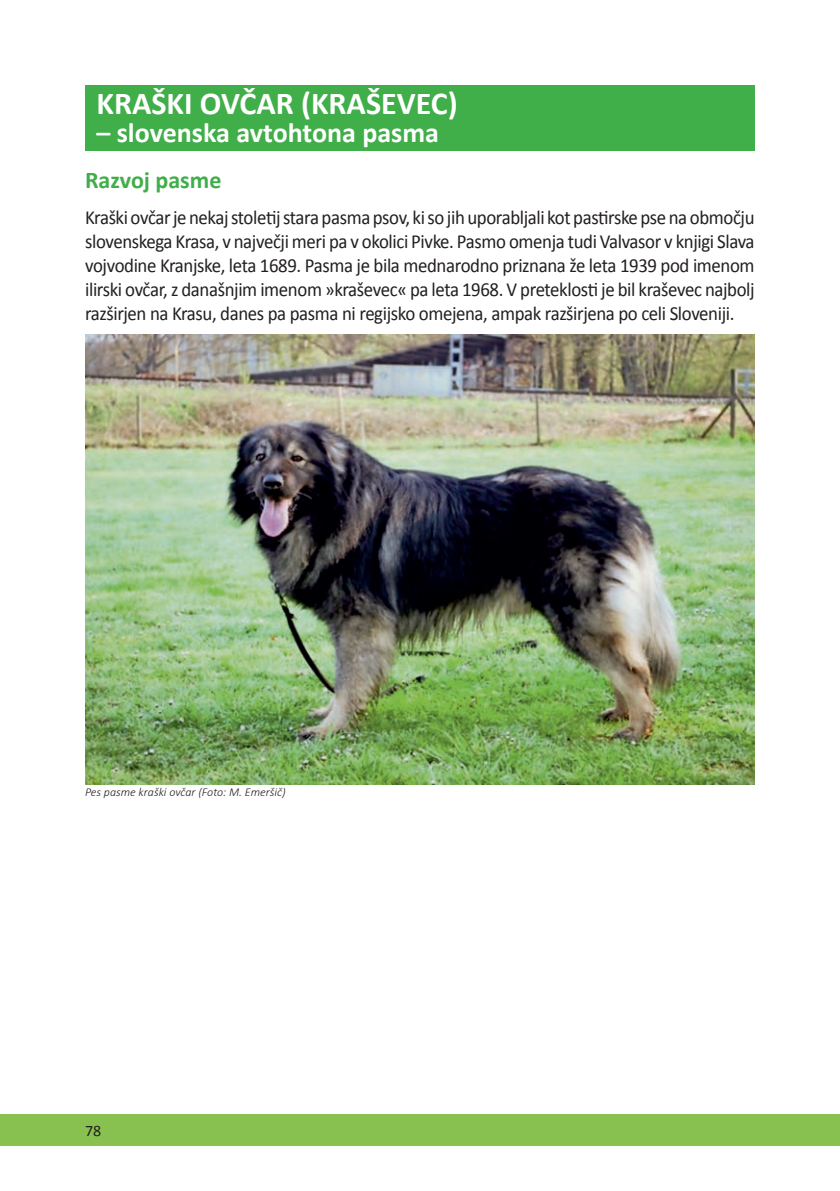
<style>
.page{position:relative;width:840px;height:1191px;background:#fff}
.page>*{position:absolute;margin:0;border:0;box-sizing:border-box;transform-origin:0 0}
.NASLOV{font:700 32px "Calibri";color:#fff}
.NASLOV-2{font:700 28px "Calibri";color:#fff}
.MEDNASLOV{font:700 24px "Calibri";color:#40ae49}
.BODY{font:20px/24px "Calibri";letter-spacing:-.02em;color:#231f20;text-align:justify;scale:.94 1}
.t1{font:16px "Calibri";color:#231f20}
.PODPIS_K_SLIKI{font:italic 300 12px "Calibri";color:#231f20}
</style>
<div class="page">
<div style="left:0;top:1113px;width:839px;height:32px;background:#88c150"></div>
<img style="left:85px;top:335px;width:669px;height:449px">
<div style="left:85px;top:85px;width:669px;height:65px;background:#40ae49"></div>
<p class="NASLOV" style="left:96px;top:83px;width:362px">KRAŠKI OVČAR (KRAŠEVEC)</p>
<p class="NASLOV-2" style="left:96px;top:115px;width:344px">– slovenska avtohtona pasma</p>
<p class="MEDNASLOV" style="left:85px;top:165px;width:138px">Razvoj pasme</p>
<p class="BODY" style="left:85px;top:205px;width:713px">Kraški ovčar je nekaj stoletij stara pasma psov, ki so jih uporabljali kot pastirske pse na območju slovenskega Krasa, v največji meri pa v okolici Pivke. Pasmo omenja tudi Valvasor v knjigi Slava vojvodine Kranjske, leta 1689. Pasma je bila mednarodno priznana že leta 1939 pod imenom ilirski ovčar, z današnjim imenom »kraševec« pa leta 1968. V preteklosti je bil kraševec najbolj razširjen na Krasu, danes pa pasma ni regijsko omejena, ampak razširjena po celi Sloveniji.</p>
<p class="PODPIS_K_SLIKI" style="left:85px;top:784px;width:202px">Pes pasme kraški ovčar (Foto: M. Emeršič)</p>
<p class="t1" style="left:85px;top:1120px;width:18px">78</p>
</div>
